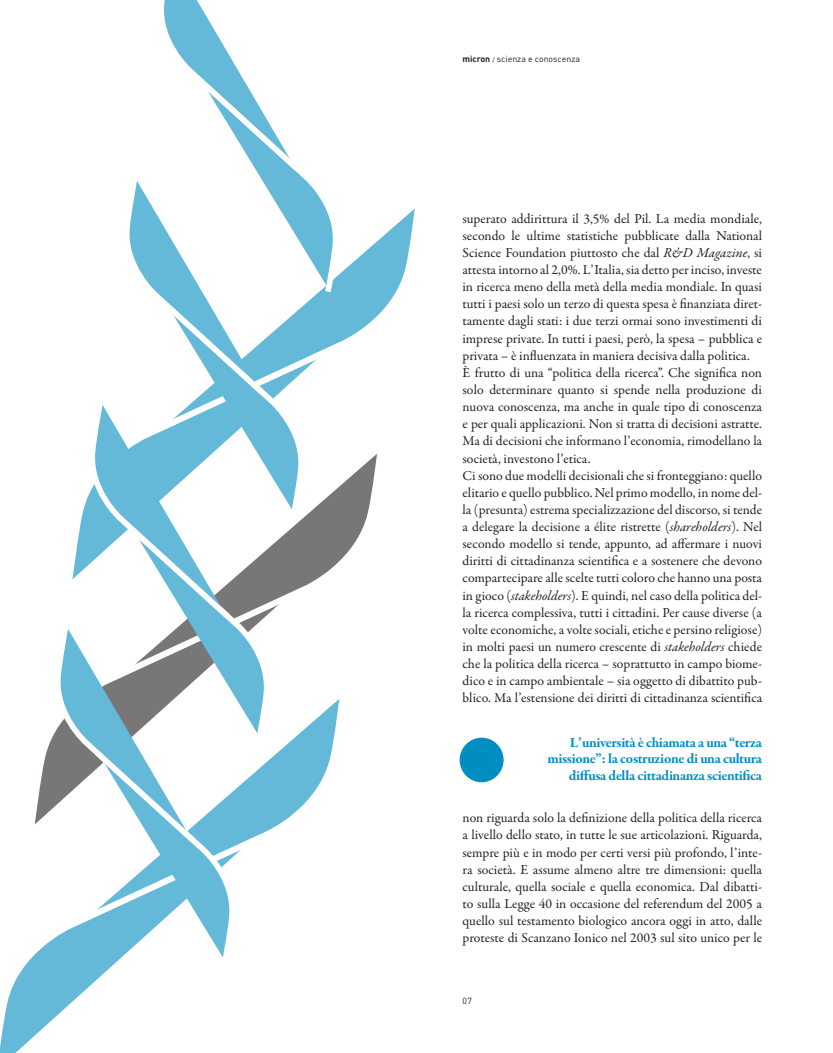
<style>
.page{position:relative;width:833px;height:1053px;background:#fff}
.page>*{position:absolute;margin:0;border:0;box-sizing:border-box;transform-origin:0 0}
.t1{font:700 14.38px "Garamond Premr Pro";letter-spacing:-.025em;color:#008dc0}
.No_Spacing{font:13.75px/17.1px "Garamond Premr Pro";color:#231f20;text-align:justify}
.t2{font:8.75px "DIN";color:#231f20}
.s1{font-weight:700}
.s2{font-size:6.25px}
.s3{font-style:italic}
</style>
<div class="page">
<div style="left:459px;top:737px;width:44px;height:45px;background:#008dc0;border-radius:50%"></div>
<svg style="left:339px;top:208px;width:76px;height:135px"></svg>
<svg style="left:34px;top:734px;width:20px;height:91px"></svg>
<svg style="left:339px;top:454px;width:38px;height:108px"></svg>
<svg style="left:0;top:938px;width:112px;height:114px"></svg>
<svg style="left:54px;top:0;width:285px;height:966px"></svg>
<p class="t2" style="left:462px;top:54px;width:119px"><span class="s1">micron</span> <span class="s2">/</span> scienza e conoscenza</p>
<p class="No_Spacing" style="left:462px;top:210px;width:301px">superato addirittura il 3,5% del Pil. La media mondiale, secondo le ultime statistiche pubblicate dalla National Science Foundation piuttosto che dal <span class="s3">R&amp;D Magazine</span>, si attesta intorno al 2,0%. L’Italia, sia detto per inciso, investe in ricerca meno della metà della media mondiale. In quasi tutti i paesi solo un terzo di questa spesa è finanziata diret&shy;tamente dagli stati: i due terzi ormai sono investimenti di imprese private. In tutti i paesi, però, la spesa – pubblica e privata – è influenzata in maniera decisiva dalla politica.</p>
<p class="No_Spacing" style="left:462px;top:364px;width:301px">È frutto di una “politica della ricerca”. Che significa non solo determinare quanto si spende nella produzione di nuova conoscenza, ma anche in quale tipo di conoscenza e per quali applicazioni. Non si tratta di decisioni astratte.<br>Ma di decisioni che informano l’economia, rimodellano la società, investono l’etica.</p>
<p class="No_Spacing" style="left:462px;top:467px;width:301px">Ci sono due modelli decisionali che si fronteggiano: quello elitario e quello pubblico. Nel primo modello, in nome del&shy;la (presunta) estrema specializzazione del discorso, si tende a delegare la decisione a élite ristrette (<span class="s3">shareholders</span>). Nel secondo modello si tende, appunto, ad affermare i nuovi diritti di cittadinanza scientifica e a sostenere che devono compartecipare alle scelte tutti coloro che hanno una posta in gioco (<span class="s3">stakeholders</span>). E quindi, nel caso della politica del&shy;la ricerca complessiva, tutti i cittadini. Per cause diverse (a volte economiche, a volte sociali, etiche e persino religiose) in molti paesi un numero crescente di <span class="s3">stakeholders</span> chiede che la politica della ricerca – soprattutto in campo biome&shy;dico e in campo ambientale – sia oggetto di dibattito pub&shy;blico. Ma l’estensione dei diritti di cittadinanza scientifica</p>
<p class="t1" style="left:570px;top:734px;width:194px">L’università è chiamata a una “terza</p>
<p class="t1" style="left:547px;top:750px;width:216px">missione”: la costruzione di una cultura</p>
<p class="t1" style="left:569px;top:766px;width:195px">diffusa della cittadinanza scientifica</p>
<p class="No_Spacing" style="left:462px;top:809px;width:301px">non riguarda solo la definizione della politica della ricerca a livello dello stato, in tutte le sue articolazioni. Riguarda, sempre più e in modo per certi versi più profondo, l’inte&shy;ra società. E assume almeno altre tre dimensioni: quella culturale, quella sociale e quella economica. Dal dibatti&shy;to sulla Legge 40 in occasione del referendum del 2005 a quello sul testamento biologico ancora oggi in atto, dalle proteste di Scanzano Ionico nel 2003 sul sito unico per le</p>
<p class="t2" style="left:462px;top:995px;width:11px">07</p>
</div>
